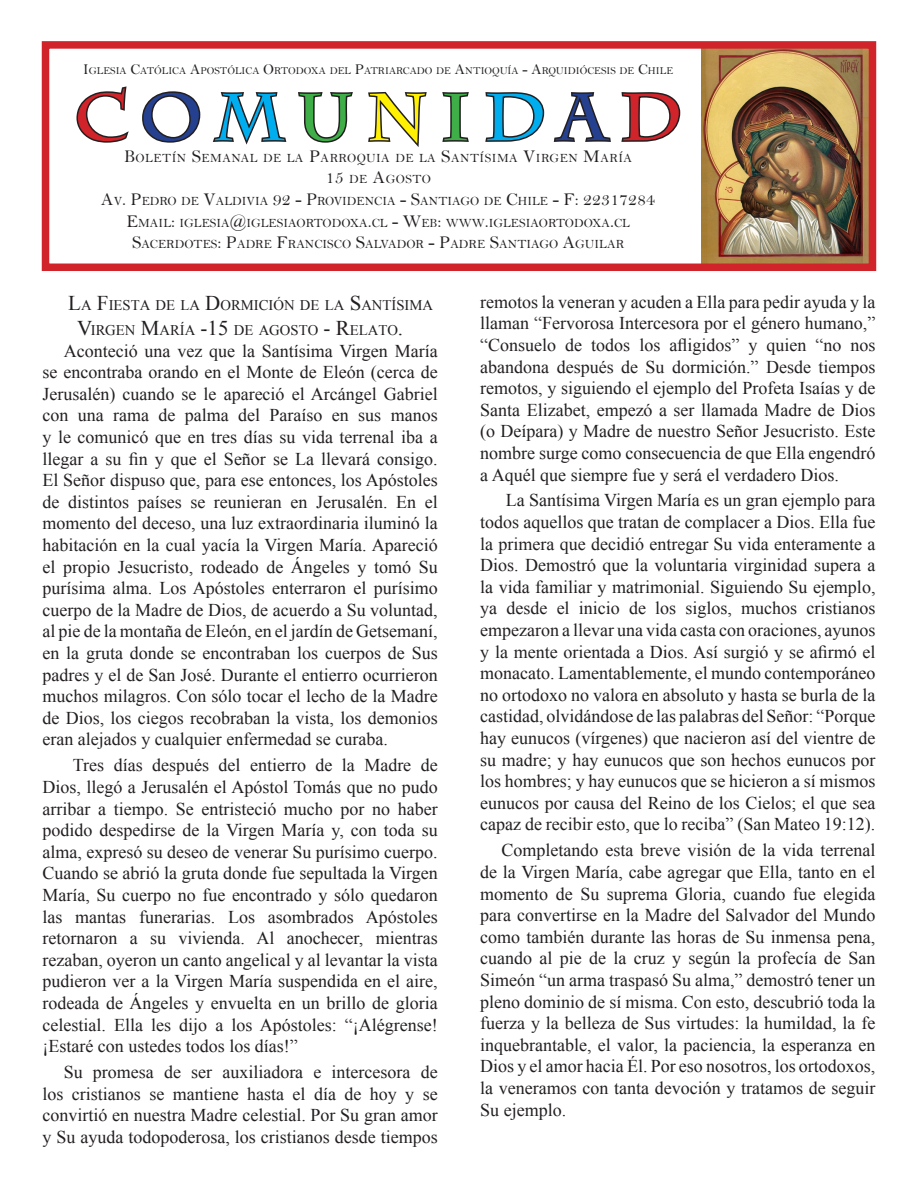
<style>
.page{position:relative;width:918px;height:1188px;background:#fff}
.page>*{position:absolute;margin:0;border:0;box-sizing:border-box;transform-origin:0 0}
.t1{font:700 66px "Charlemagne Std";letter-spacing:.205em;color:#d1232a}
.t2{font:18px/21.6px "Times New Roman";color:#231f20;text-align:justify}
.t3{font:14.7px/25.2px "Times New Roman";color:#231f20}
.t4{font:12.6px "Bell";color:#231f20}
.t5{font:12.6px "Bell";letter-spacing:.035em;color:#231f20}
.t6{font:10.5px "Bell";color:#231f20}
.s1{font-size:15px}
.s2{color:#25408f}
.s3{color:#00aeef}
.s4{color:#3fae49}
.s5{color:#fff101}
.s6{font-size:18px}
.s7{font-size:21px}
</style>
<div class="page">
<img style="left:702px;top:50px;width:165px;height:212px">
<svg style="left:76px;top:86px;width:53px;height:57px"></svg>
<svg style="left:142px;top:91px;width:59px;height:52px"></svg>
<svg style="left:212px;top:92px;width:75px;height:53px"></svg>
<svg style="left:298px;top:92px;width:55px;height:51px"></svg>
<svg style="left:368px;top:91px;width:59px;height:56px"></svg>
<svg style="left:442px;top:92px;width:27px;height:50px"></svg>
<svg style="left:485px;top:92px;width:60px;height:50px"></svg>
<svg style="left:553px;top:92px;width:58px;height:50px"></svg>
<svg style="left:621px;top:92px;width:60px;height:50px"></svg>
<div style="left:42px;top:41px;width:834px;height:230px;border:8px solid #d1232a"></div>
<p class="t6" style="left:83px;top:65px;width:592px"><span class="s1">I</span>GLESIA <span class="s1">C</span>ATÓLICA <span class="s1">A</span>POSTÓLICA <span class="s1">O</span>RTODOXA DEL <span class="s1">P</span>ATRIARCADO DE <span class="s1">A</span>NTIOQUÍA <span class="s1">- A</span>RQUIDIÓCESIS DE <span class="s1">C</span>HILE</p>
<p class="t1" style="left:74px;top:79px;width:609px">C<span class="s2">O</span><span class="s3">M</span><span class="s4">U</span><span class="s5">N</span><span class="s4">I</span><span class="s3">D</span><span class="s2">A</span>D</p>
<p class="t5" style="left:124px;top:150px;width:510px"><span class="s6">B</span>OLETÍN <span class="s6">S</span>EMANAL DE LA <span class="s6">P</span>ARROQUIA DE LA <span class="s6">S</span>ANTÍSIMA <span class="s6">V</span>IRGEN <span class="s6">M</span>ARÍA</p>
<p class="t4" style="left:325px;top:172px;width:107px"><span class="s6">15</span> DE <span class="s6">A</span>GOSTO</p>
<p class="t4" style="left:101px;top:193px;width:555px"><span class="s6">A</span>V<span class="s6">. P</span>EDRO DE <span class="s6">V</span>ALDIVIA <span class="s6">92 - P</span>ROVIDENCIA <span class="s6">- S</span>ANTIAGO DE <span class="s6">C</span>HILE <span class="s6">- F: 22317284</span></p>
<p class="t4" style="left:126px;top:215px;width:334px"><span class="s6">E</span>MAIL<span class="s6">:</span> IGLESIA<span class="s6">@</span>IGLESIAORTODOXA<span class="s6">.</span>CL <span class="s6">- W</span>EB<span class="s6">:</span> WWW</p>
<p class="t4" style="left:485px;top:215px;width:147px"><span class="s6">.</span>IGLESIAORTODOXA<span class="s6">.</span>CL</p>
<p class="t4" style="left:132px;top:237px;width:494px"><span class="s6">S</span>ACERDOTES<span class="s6">: P</span>ADRE <span class="s6">F</span>RANCI SCO <span class="s6">S</span>ALVADOR <span class="s6">- P</span>ADRE <span class="s6">S</span>ANTIAGO <span class="s6">A</span>GUILAR</p>
<p class="t3" style="left:77px;top:292px;width:358px;text-indent:-9px"><span class="s7">L</span>A <span class="s7">F</span>IESTA DE LA <span class="s7">D</span>ORMICIÓN DE LA <span class="s7">S</span>ANTÍSIMA<br><span class="s7">V</span>IRGEN <span class="s7">M</span>ARÍA <span class="s7">-15</span> DE AGOSTO <span class="s7">- R</span>ELATO<span class="s7">.</span></p>
<p class="t2" style="left:43px;top:340px;width:397px;text-indent:21px">Aconteció una vez que la Santísima Virgen María se encontraba orando en el Monte de Eleón (cerca de Jerusalén) cuando se le apareció el Arcángel Gabriel con una rama de palma del Paraíso en sus manos y le comunicó que en tres días su vida terrenal iba a llegar a su fin y que el Señor se La llevará consigo.<br>El Señor dispuso que, para ese entonces, los Apóstoles de distintos países se reunieran en Jerusalén. En el momento del deceso, una luz extraordinaria iluminó la habitación en la cual yacía la Virgen María. Apareció el propio Jesucristo, rodeado de Ángeles y tomó Su purísima alma. Los Apóstoles enterraron el purísimo cuerpo de la Madre de Dios, de acuerdo a Su voluntad, al pie de la montaña de Eleón, en el jardín de Getsemaní, en la gruta donde se encontraban los cuerpos de Sus padres y el de San José. Durante el entierro ocurrieron muchos milagros. Con sólo tocar el lecho de la Madre de Dios, los ciegos recobraban la vista, los demonios eran alejados y cualquier enfermedad se curaba.</p>
<p class="t2" style="left:43px;top:754px;width:397px;text-indent:30px">Tres días después del entierro de la Madre de Dios, llegó a Jerusalén el Apóstol Tomás que no pudo arribar a tiempo. Se entristeció mucho por no haber podido despedirse de la Virgen María y, con toda su alma, expresó su deseo de venerar Su purísimo cuerpo.<br>Cuando se abrió la gruta donde fue sepultada la Virgen María, Su cuerpo no fue encontrado y sólo quedaron las mantas funerarias. Los asombrados Apóstoles retornaron a su vivienda. Al anochecer, mientras rezaban, oyeron un canto angelical y al levantar la vista pudieron ver a la Virgen María suspendida en el aire, rodeada de Ángeles y envuelta en un brillo de gloria celestial. Ella les dijo a los Apóstoles: “¡Alégrense! ¡Estaré con ustedes todos los días!”</p>
<p class="t2" style="left:43px;top:1061px;width:397px;text-indent:21px">Su promesa de ser auxiliadora e intercesora de los cristianos se mantiene hasta el día de hoy y se convirtió en nuestra Madre celestial. Por Su gran amor y Su ayuda todopoderosa, los cristianos desde tiempos</p>
<p class="t2" style="left:480px;top:291px;width:397px">remotos la veneran y acuden a Ella para pedir ayuda y la llaman “Fervorosa Intercesora por el género humano,” “Consuelo de todos los afligidos” y quien “no nos abandona después de Su dormición.” Desde tiempos remotos, y siguiendo el ejemplo del Profeta Isaías y de Santa Elizabet, empezó a ser llamada Madre de Dios (o Deípara) y Madre de nuestro Señor Jesucristo. Este nombre surge como consecuencia de que Ella engendró a Aquél que siempre fue y será el verdadero Dios.</p>
<p class="t2" style="left:480px;top:489px;width:397px;text-indent:26px">La Santísima Virgen María es un gran ejemplo para todos aquellos que tratan de complacer a Dios. Ella fue la primera que decidió entregar Su vida enteramente a Dios. Demostró que la voluntaria virginidad supera a la vida familiar y matrimonial. Siguiendo Su ejemplo, ya desde el inicio de los siglos, muchos cristianos empezaron a llevar una vida casta con oraciones, ayunos y la mente orientada a Dios. Así surgió y se afirmó el monacato. Lamentablemente, el mundo contemporáneo no ortodoxo no valora en absoluto y hasta se burla de la castidad, olvidándose de las palabras del Señor: “Porque hay eunucos (vírgenes) que nacieron así del vientre de su madre; y hay eunucos que son hechos eunucos por los hombres; y hay eunucos que se hicieron a sí mismos eunucos por causa del Reino de los Cielos; el que sea capaz de recibir esto, que lo reciba” (San Mateo 19:12).</p>
<p class="t2" style="left:480px;top:839px;width:397px;text-indent:21px">Completando esta breve visión de la vida terrenal de la Virgen María, cabe agregar que Ella, tanto en el momento de Su suprema Gloria, cuando fue elegida para convertirse en la Madre del Salvador del Mundo como también durante las horas de Su inmensa pena, cuando al pie de la cruz y según la profecía de San Simeón “un arma traspasó Su alma,” demostró tener un pleno dominio de sí misma. Con esto, descubrió toda la fuerza y la belleza de Sus virtudes: la humildad, la fe inquebrantable, el valor, la paciencia, la esperanza en Dios y el amor hacia Él. Por eso nosotros, los ortodoxos, la veneramos con tanta devoción y tratamos de seguir Su ejemplo.</p>
</div>
